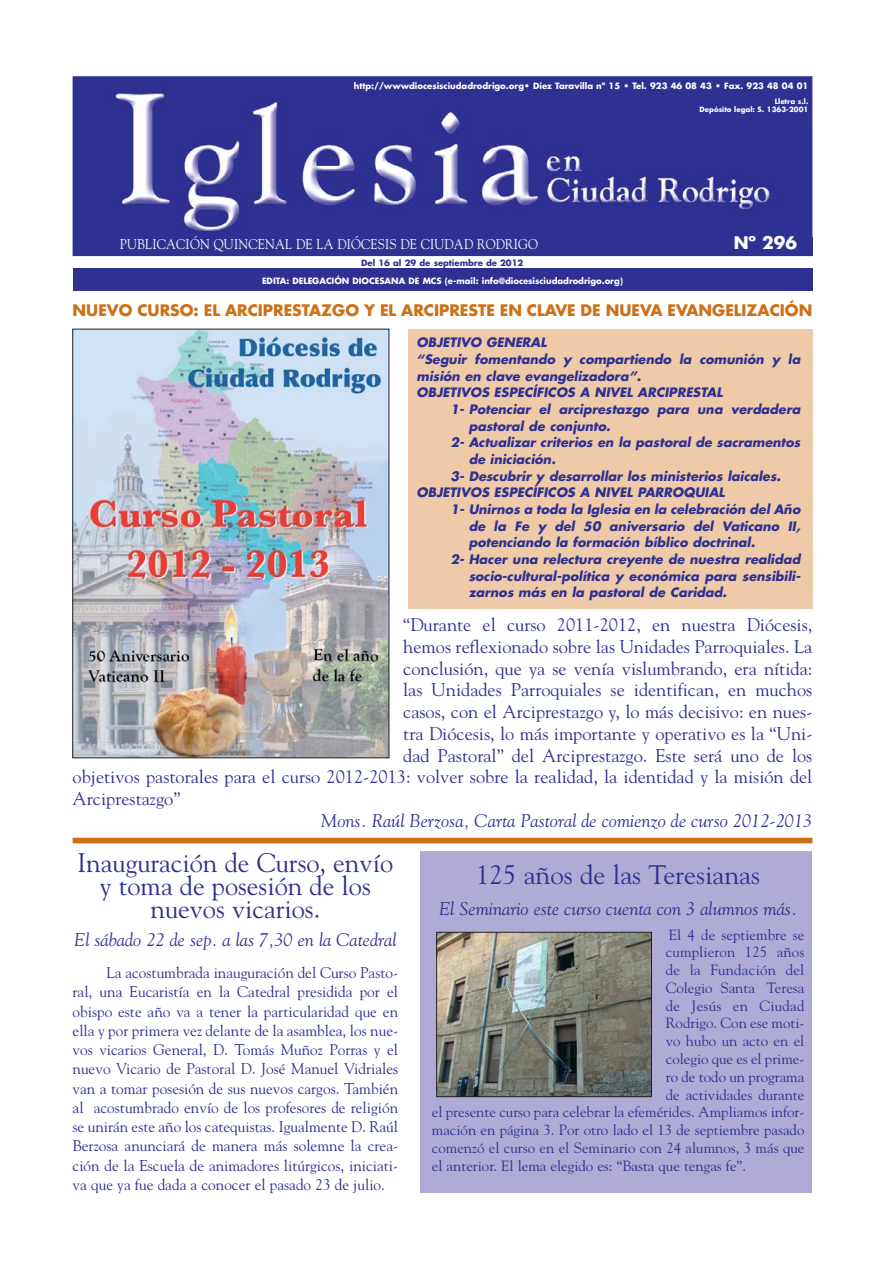
<style>
.page{position:relative;width:893px;height:1263px;background:#fff}
.page>*{position:absolute;margin:0;border:0;box-sizing:border-box;transform-origin:0 0}
.t1{font:26.85px/23.2px "Goudy";color:#2e3092;text-align:center}
.t2{font:18.3px "Goudy";color:#2e3092}
.t3{font:italic 18.3px "Goudy";color:#2e3092}
.t4{font:700 16.95px "Futura";color:#fff}
.t5{font:15.45px/19.2px "Goudy";color:#2e3092;text-align:justify}
.t6{font:700 15.45px "Futura";color:#ce7019}
.t7{font:14.85px "Goudy";color:#2e3092}
.t8{font:14.85px "Goudy";letter-spacing:.02em;color:#2e3092}
.t9{font:14.1px "Goudy";letter-spacing:.015em;color:#fff;scale:.9 1}
.t10{font:italic 700 12.75px/16.6px "Futura";color:#2e3092}
.t11{font:700 8.4px "Futura";color:#fff}
.t12{font:700 8.4px "Futura";color:#2e3092}
.t13{font:700 7.05px/8.4px "Futura";color:#fff;text-align:right}
</style>
<div class="page">
<div style="left:73px;top:237px;width:739px;height:18px;background:#2e3092"></div>
<img style="left:77px;top:80px;width:731px;height:157px">
<div style="left:73px;top:76px;width:739px;height:180px;border:3px solid #2e3092"></div>
<div style="left:73px;top:268px;width:739px;height:23px;background:#2e3092"></div>
<div style="left:420px;top:852px;width:392px;height:341px;background:#b0abd5"></div>
<img style="left:438px;top:934px;width:211px;height:161px">
<div style="left:436px;top:932px;width:215px;height:165px;border:1px solid #231f20"></div>
<div style="left:73px;top:838px;width:739px;height:5px;background:#ce7019"></div>
<img style="left:75px;top:331px;width:312px;height:425px">
<div style="left:408px;top:329px;width:404px;height:279px;background:#efcaa8"></div>
<p class="t11" style="left:354px;top:82px;width:456px">http://wwwdiocesisciudadrodrigo.org• Díez Taravilla nº 15 • Tel. 923 46 08 43 • Fax. 923 48 04 01</p>
<p class="t13" style="left:699px;top:97px;width:110px">Lletra s.l.<br>Depósito legal: S. 1363-2001</p>
<p class="t9" style="left:120px;top:238px;width:466px">PUBLICACIÓN QUINCENAL DE LA DIÓCESIS DE CIUDAD RODRIGO</p>
<h3 class="t4" style="left:734px;top:235px;width:65px">Nº 296</h3>
<p class="t12" style="left:361px;top:259px;width:164px">Del 16 al 29 de septiembre de 2012</p>
<p class="t11" style="left:262px;top:277px;width:362px">EDITA: DELEGACIÓN DIOCESANA DE MCS (e-mail: info@diocesisciudadrodrigo.org)</p>
<p class="t6" style="left:73px;top:303px;width:741px">NUEVO CURSO: EL ARCIPRESTAZGO Y EL ARCIPRESTE EN CLAVE DE NUEVA EVANGELIZACIÓN</p>
<p class="t10" style="left:416px;top:336px;width:387px">OBJETIVO GENERAL<br>“Seguir fomentando y compartiendo la comunión y la misión en clave evangelizadora”.<br>OBJETIVOS ESPECÍFICOS A NIVEL ARCIPRESTAL</p>
<p class="t10" style="left:450px;top:402px;width:354px">1- Potenciar el arciprestazgo para una verdadera</p>
<p class="t10" style="left:468px;top:419px;width:145px">pastoral de conjunto.</p>
<p class="t10" style="left:450px;top:435px;width:354px">2- Actualizar criterios en la pastoral de sacramentos</p>
<p class="t10" style="left:468px;top:452px;width:91px">de iniciación.</p>
<p class="t10" style="left:450px;top:469px;width:334px">3- Descubrir y desarrollar los ministerios laicales.</p>
<p class="t10" style="left:416px;top:485px;width:312px">OBJETIVOS ESPECÍFICOS A NIVEL PARROQUIAL</p>
<p class="t10" style="left:450px;top:502px;width:354px">1- Unirnos a toda la Iglesia en la celebración del Año</p>
<p class="t10" style="left:468px;top:519px;width:335px">de la Fe y del 50 aniversario del Vaticano II,</p>
<p class="t10" style="left:468px;top:535px;width:290px">potenciando la formación bíblico doctrinal.</p>
<p class="t10" style="left:450px;top:552px;width:354px">2- Hacer una relectura creyente de nuestra realidad</p>
<p class="t10" style="left:468px;top:569px;width:335px">socio-cultural-política y económica para sensibili-</p>
<p class="t10" style="left:468px;top:585px;width:262px">zarnos más en la pastoral de Caridad.</p>
<h2 class="t2" style="left:403px;top:618px;width:410px">“Durante el curso 2011-2012, en nuestra Diócesis,</h2>
<h2 class="t2" style="left:403px;top:639px;width:410px">hemos reflexionado sobre las Unidades Parroquiales. La</h2>
<h2 class="t2" style="left:403px;top:661px;width:410px">conclusión, que ya se venía vislumbrando, era nítida:</h2>
<h2 class="t2" style="left:403px;top:683px;width:410px">las Unidades Parroquiales se identifican, en muchos</h2>
<h2 class="t2" style="left:403px;top:705px;width:410px">casos, con el Arciprestazgo y, lo más decisivo: en nues-</h2>
<h2 class="t2" style="left:403px;top:726px;width:410px">tra Diócesis, lo más importante y operativo es la “Uni-</h2>
<h2 class="t2" style="left:403px;top:748px;width:410px">dad Pastoral” del Arciprestazgo. Este será uno de los</h2>
<h2 class="t2" style="left:73px;top:770px;width:741px">objetivos pastorales para el curso 2012-2013: volver sobre la realidad, la identidad y la misión del</h2>
<h2 class="t2" style="left:73px;top:791px;width:109px">Arciprestazgo”</h2>
<h2 class="t3" style="left:321px;top:813px;width:493px">Mons. Raúl Berzosa, Carta Pastoral de comienzo de curso 2012-2013</h2>
<h1 class="t1" style="left:78px;top:853px;width:317px">Inauguración de Curso, envío y toma de posesión de los nuevos vicarios.</h1>
<h2 class="t3" style="left:74px;top:932px;width:324px">El sábado 22 de sep. a las 7,30 en la Catedral</h2>
<p class="t5" style="left:73px;top:964px;width:327px;text-indent:34px">La acostumbrada inauguración del Curso Pasto&shy;ral, una Eucaristía en la Catedral presidida por el obispo este año va a tener la particularidad que en ella y por primera vez delante de la asamblea, los nue&shy;vos vicarios General, D. Tomás Muñoz Porras y el nuevo Vicario de Pastoral D. José Manuel Vidriales van a tomar posesión de sus nuevos cargos. También al acostumbrado envío de los profesores de religión se unirán este año los catequistas. Igualmente D. Raúl Berzosa anunciará de manera más solemne la crea&shy;ción de la Escuela de animadores litúrgicos, iniciati&shy;va que ya fue dada a conocer el pasado 23 de julio.</p>
<h1 class="t1" style="left:476px;top:866px;width:285px">125 años de las Teresianas</h1>
<h2 class="t3" style="left:439px;top:901px;width:359px">El Seminario este curso cuenta con 3 alumnos más.</h2>
<p class="t7" style="left:668px;top:929px;width:137px">El 4 de septiembre se</p>
<p class="t7" style="left:665px;top:946px;width:140px">cumplieron 125 años</p>
<p class="t8" style="left:665px;top:964px;width:140px">de la Fundación del</p>
<p class="t7" style="left:665px;top:982px;width:140px">Colegio Santa Teresa</p>
<p class="t8" style="left:665px;top:1000px;width:140px">de Jesús en Ciudad</p>
<p class="t7" style="left:665px;top:1017px;width:140px">Rodrigo. Con ese moti-</p>
<p class="t7" style="left:665px;top:1035px;width:140px">vo hubo un acto en el</p>
<p class="t7" style="left:665px;top:1053px;width:140px">colegio que es el prime-</p>
<p class="t7" style="left:665px;top:1071px;width:140px">ro de todo un programa</p>
<p class="t7" style="left:665px;top:1088px;width:140px">de actividades durante</p>
<p class="t7" style="left:432px;top:1106px;width:374px">el presente curso para celebrar la efemérides. Ampliamos infor-</p>
<p class="t7" style="left:432px;top:1124px;width:374px">mación en página 3. Por otro lado el 13 de septiembre pasado</p>
<p class="t7" style="left:432px;top:1142px;width:374px">comenzó el curso en el Seminario con 24 alumnos, 3 más que</p>
<p class="t7" style="left:432px;top:1160px;width:316px">el anterior. El lema elegido es: “Basta que tengas fe”.</p>
</div>
